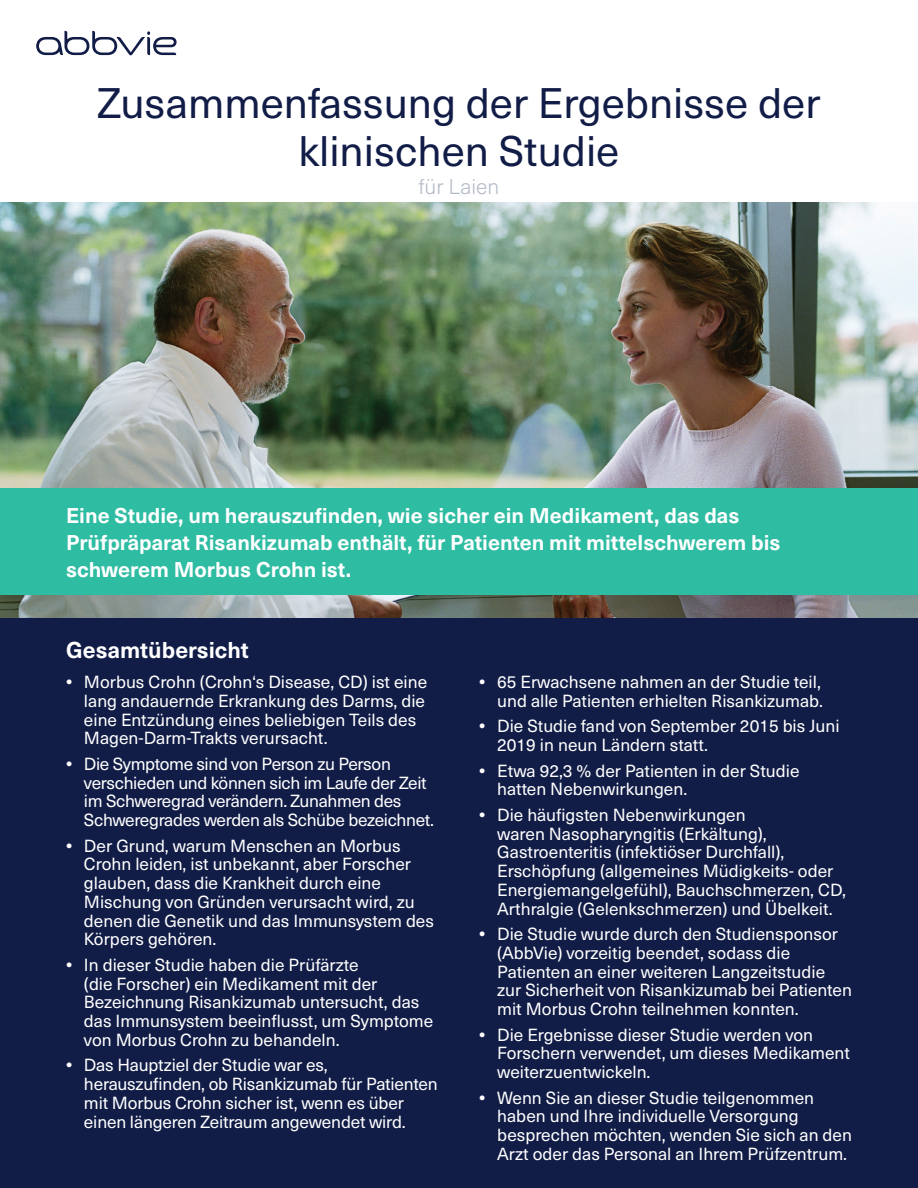
<style>
.page{position:relative;width:918px;height:1188px;background:#fff}
.page>*{position:absolute;margin:0;border:0;box-sizing:border-box;transform-origin:0 0}
.t1{font:42px/48.2px "Neue Haas Unica Pro";color:#121d47;text-align:center}
.t2{font:700 22.5px "Neue Haas Unica Pro";color:#fff}
.t3{font:700 21px/27px "Neue Haas Unica Pro";color:#fff}
.t4{font:300 21px "Neue Haas Unica Pro";color:#b4bbc8}
.t5{font:17.25px/18.8px "Neue Haas Unica Pro";color:#fff}
.t6{font:17.25px/18.8px "Neue Haas Unica Pro";letter-spacing:-.02em;color:#fff}
.s1{font-weight:700}
</style>
<div class="page">
<div style="left:0;top:580px;width:918px;height:608px;background:#121d47"></div>
<img style="left:0;top:202px;width:918px;height:415px">
<div style="left:0;top:489px;width:918px;height:106px;background:#2ebca2"></div>
<svg style="left:36px;top:31px;width:141px;height:24px"></svg>
<h1 class="t1" style="left:97px;top:79px;width:725px">Zusammenfassung der Ergebnisse der klinischen Studie</h1>
<p class="t4" style="left:419px;top:174px;width:82px">für Laien</p>
<p class="t3" style="left:66px;top:502px;width:716px">Eine Studie, um herauszufinden, wie sicher ein Medikament, das das<br>Prüfpräparat Risankizumab enthält, für Patienten mit mittelschwerem bis schwerem Morbus Crohn ist.</p>
<h2 class="t2" style="left:66px;top:636px;width:184px">Gesamtübersicht</h2>
<p class="t5" style="left:84px;top:673px;width:345px;text-indent:-18px"><span class="s1">•</span> Morbus Crohn (Crohn‘s Disease, CD) ist eine lang andauernde Erkrankung des Darms, die eine Entzündung eines beliebigen Teils des Magen-Darm-Trakts verursacht.</p>
<p class="t6" style="left:84px;top:755px;width:352px;text-indent:-18px"><span class="s1">•</span> Die Symptome sind von Person zu Person verschieden und können sich im Laufe der Zeit im Schweregrad verändern. Zunahmen des Schweregrades werden als Schübe bezeichnet.</p>
<p class="t5" style="left:84px;top:836px;width:352px;text-indent:-18px"><span class="s1">•</span> Der Grund, warum Menschen an Morbus Crohn leiden, ist unbekannt, aber Forscher glauben, dass die Krankheit durch eine Mischung von Gründen verursacht wird, zu denen die Genetik und das Immunsystem des Körpers gehören.</p>
<p class="t5" style="left:84px;top:956px;width:351px;text-indent:-18px"><span class="s1">•</span> In dieser Studie haben die Prüfärzte<br>(die Forscher) ein Medikament mit der Bezeichnung Risankizumab untersucht, das das Immunsystem beeinflusst, um Symptome von Morbus Crohn zu behandeln.</p>
<p class="t5" style="left:84px;top:1056px;width:355px;text-indent:-18px"><span class="s1">•</span> Das Hauptziel der Studie war es, herauszufinden, ob Risankizumab für Patienten mit Morbus Crohn sicher ist, wenn es über einen längeren Zeitraum angewendet wird.</p>
<p class="t5" style="left:479px;top:673px;width:345px;text-align:right"><span class="s1">•</span> 65 Erwachsene nahmen an der Studie teil, und alle Patienten erhielten Risankizumab.</p>
<p class="t5" style="left:497px;top:717px;width:344px;text-indent:-18px"><span class="s1">•</span> Die Studie fand von September 2015 bis Juni<br>2019 in neun Ländern statt.</p>
<p class="t5" style="left:497px;top:761px;width:304px;text-indent:-18px"><span class="s1">•</span> Etwa 92,3 % der Patienten in der Studie hatten Nebenwirkungen.</p>
<p class="t5" style="left:497px;top:806px;width:350px;text-indent:-18px"><span class="s1">•</span> Die häufigsten Nebenwirkungen<br>waren Nasopharyngitis (Erkältung), Gastroenteritis (infektiöser Durchfall), Erschöpfung (allgemeines Müdigkeits- oder Energiemangelgefühl), Bauchschmerzen, CD, Arthralgie (Gelenkschmerzen) und Übelkeit.</p>
<p class="t5" style="left:497px;top:925px;width:356px;text-indent:-18px"><span class="s1">•</span> Die Studie wurde durch den Studiensponsor (AbbVie) vorzeitig beendet, sodass die Patienten an einer weiteren Langzeitstudie zur Sicherheit von Risankizumab bei Patienten mit Morbus Crohn teilnehmen konnten.</p>
<p class="t5" style="left:497px;top:1025px;width:354px;text-indent:-18px"><span class="s1">•</span> Die Ergebnisse dieser Studie werden von<br>Forschern verwendet, um dieses Medikament weiterzuentwickeln.</p>
<p class="t5" style="left:497px;top:1088px;width:356px;text-indent:-18px"><span class="s1">•</span> Wenn Sie an dieser Studie teilgenommen haben und Ihre individuelle Versorgung besprechen möchten, wenden Sie sich an den Arzt oder das Personal an Ihrem Prüfzentrum.</p>
</div>
